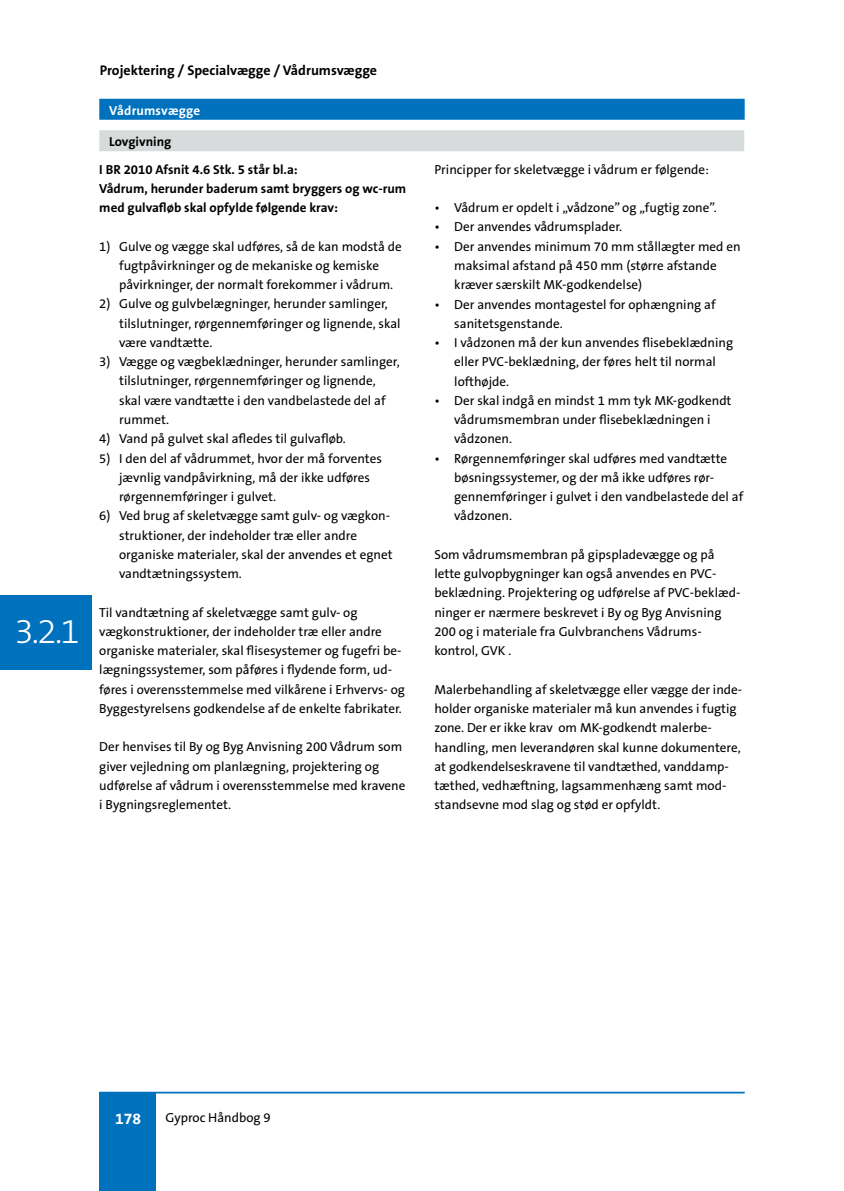
<style>
.page{position:relative;width:844px;height:1191px;background:#fff}
.page>*{position:absolute;margin:0;border:0;box-sizing:border-box;transform-origin:0 0}
.t1{font:300 35px "The Sans B3";color:#fff}
.t2{font:700 15.75px "The Sans B7";color:#fff}
.t3{font:700 14px "The Sans B7";color:#000}
.t4{font:13.12px/19.2px "The Sans B5 Plain";color:#000}
.t5{font:700 13.12px/19.2px "The Sans B7";color:#000}
.t6{font:700 13.12px "The Sans B7";letter-spacing:.01em;color:#fff}
</style>
<div class="page">
<div style="left:99px;top:1091px;width:56px;height:100px;background:#0071bc"></div>
<hr style="left:99px;top:1091px;width:645px;height:2px;background:#0071bc">
<div style="left:99px;top:99px;width:645px;height:21px;background:#0071bc"></div>
<div style="left:99px;top:130px;width:645px;height:21px;background:#d8dbdc"></div>
<div style="left:0;top:595px;width:92px;height:75px;background:#0071bc"></div>
<p class="t1" style="left:14px;top:613px;width:67px">3.2.1</p>
<p class="t3" style="left:100px;top:63px;width:279px">Projektering / Specialvægge / Vådrumsvægge</p>
<p class="t6" style="left:109px;top:103px;width:92px">Vådrumsvægge</p>
<p class="t5" style="left:109px;top:132px;width:64px">Lovgivning</p>
<p class="t5" style="left:99px;top:160px;width:308px">I BR 2010 Afsnit 4.6 Stk. 5 står bl.a:<br>Vådrum, herunder baderum samt bryggers og wc-rum med gulvafløb skal opfylde følgende krav:</p>
<p class="t4" style="left:119px;top:237px;width:284px;text-indent:-20px">1) Gulve og vægge skal udføres, så de kan modstå de fugtpåvirkninger og de mekaniske og kemiske påvirkninger, der normalt forekommer i vådrum.</p>
<p class="t4" style="left:119px;top:295px;width:283px;text-indent:-20px">2) Gulve og gulvbelægninger, herunder samlinger, tilslutninger, rørgennemføringer og lignende, skal være vandtætte.</p>
<p class="t4" style="left:119px;top:353px;width:282px;text-indent:-20px">3) Vægge og vægbeklædninger, herunder samlinger, tilslutninger, rørgennemføringer og lignende, skal være vandtætte i den vandbelastede del af rummet.</p>
<p class="t4" style="left:99px;top:430px;width:248px">4) Vand på gulvet skal afledes til gulvafløb.</p>
<p class="t4" style="left:119px;top:449px;width:264px;text-indent:-20px">5) I den del af vådrummet, hvor der må forventes jævnlig vandpåvirkning, må der ikke udføres rørgennemføringer i gulvet.</p>
<p class="t4" style="left:119px;top:507px;width:275px;text-indent:-20px">6) Ved brug af skeletvægge samt gulv- og vægkon&shy;struktioner, der indeholder træ eller andre organiske materialer, skal der anvendes et egnet vandtætningssystem.</p>
<p class="t4" style="left:99px;top:603px;width:307px">Til vandtætning af skeletvægge samt gulv- og vægkonstruktioner, der indeholder træ eller andre organiske materialer, skal flisesystemer og fugefri be&shy;lægningssystemer, som påføres i flydende form, ud&shy;føres i overensstemmelse med vilkårene i Erhvervs- og Byggestyrelsens godkendelse af de enkelte fabrikater.</p>
<p class="t4" style="left:99px;top:738px;width:307px">Der henvises til By og Byg Anvisning 200 Vådrum som giver vejledning om planlægning, projektering og udførelse af vådrum i overensstemmelse med kravene i Bygningsreglementet.</p>
<p class="t4" style="left:434px;top:160px;width:276px">Principper for skeletvægge i vådrum er følgende:</p>
<p class="t4" style="left:434px;top:199px;width:284px">• Vådrum er opdelt i „vådzone” og „fugtig zone”.</p>
<p class="t4" style="left:434px;top:218px;width:189px">• Der anvendes vådrumsplader.</p>
<p class="t4" style="left:454px;top:237px;width:288px;text-indent:-20px">• Der anvendes minimum 70 mm stållægter med en maksimal afstand på 450 mm (større afstande kræver særskilt MK-godkendelse)</p>
<p class="t4" style="left:454px;top:295px;width:263px;text-indent:-20px">• Der anvendes montagestel for ophængning af sanitetsgenstande.</p>
<p class="t4" style="left:454px;top:333px;width:280px;text-indent:-20px">• I vådzonen må der kun anvendes flisebeklædning eller PVC-beklædning, der føres helt til normal lofthøjde.</p>
<p class="t4" style="left:454px;top:391px;width:279px;text-indent:-20px">• Der skal indgå en mindst 1 mm tyk MK-godkendt vådrumsmembran under flisebeklædningen i vådzonen.</p>
<p class="t4" style="left:454px;top:449px;width:290px;text-indent:-20px">• Rørgennemføringer skal udføres med vandtætte bøsningssystemer, og der må ikke udføres rør&shy;gennemføringer i gulvet i den vandbelastede del af vådzonen.</p>
<p class="t4" style="left:434px;top:545px;width:307px">Som vådrumsmembran på gipspladevægge og på lette gulvopbygninger kan også anvendes en PVC&shy;beklædning. Projektering og udførelse af PVC-beklæd&shy;ninger er nærmere beskrevet i By og Byg Anvisning 200 og i materiale fra Gulvbranchens Vådrums&shy;kontrol, GVK .</p>
<p class="t4" style="left:434px;top:680px;width:309px">Malerbehandling af skeletvægge eller vægge der inde&shy;holder organiske materialer må kun anvendes i fugtig zone. Der er ikke krav om MK-godkendt malerbe&shy;handling, men leverandøren skal kunne dokumentere, at godkendelseskravene til vandtæthed, vanddamp&shy;tæthed, vedhæftning, lagsammenhæng samt mod&shy;standsevne mod slag og stød er opfyldt.</p>
<p class="t2" style="left:115px;top:1110px;width:27px">178</p>
<p class="t4" style="left:165px;top:1108px;width:107px">Gyproc Håndbog 9</p>
</div>
